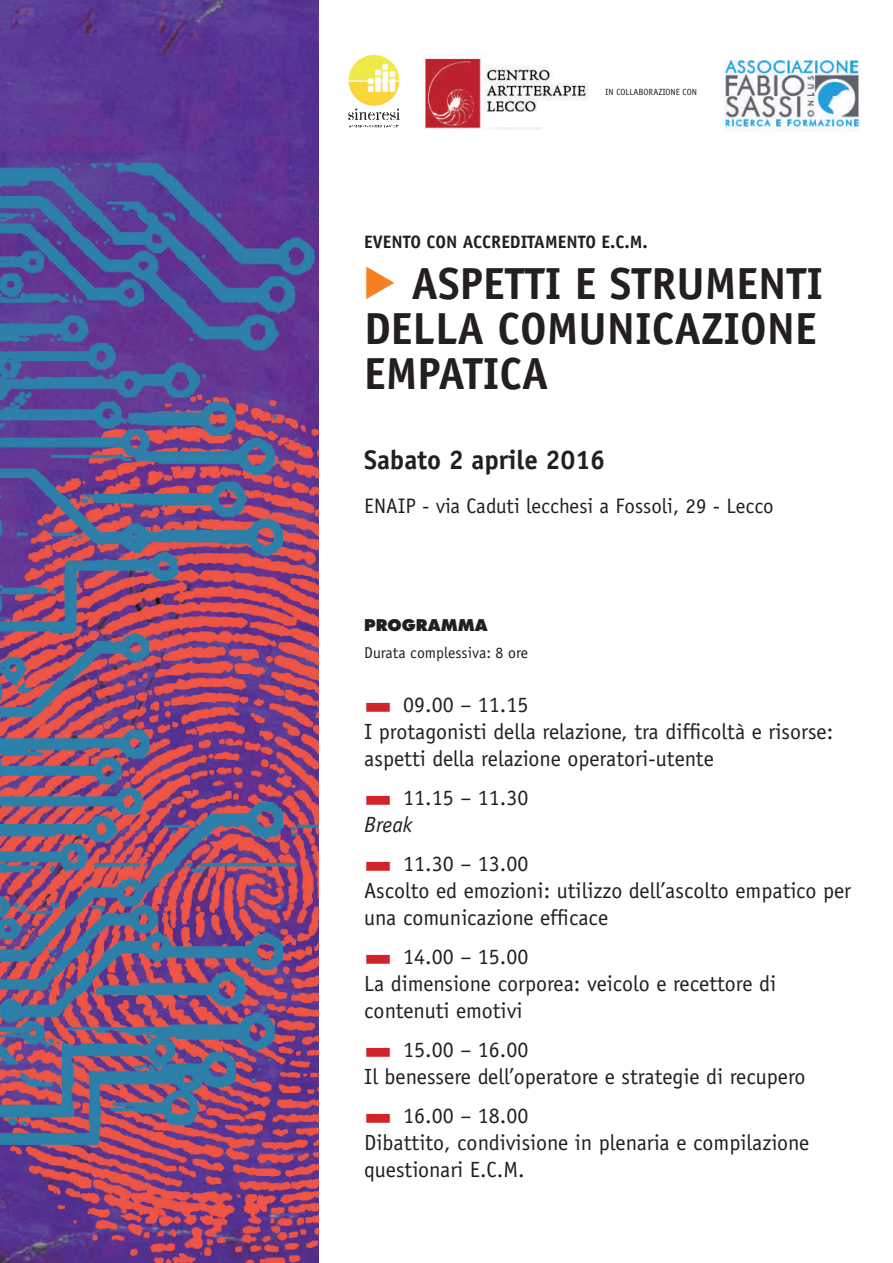
<style>
.page{position:relative;width:893px;height:1263px;background:#fff}
.page>*{position:absolute;margin:0;border:0;box-sizing:border-box;transform-origin:0 0}
.t1{font:700 45px/45px "Officina Sans";color:#231f20}
.t2{font:700 27px "Officina Sans";letter-spacing:-.005em;color:#231f20}
.t3{font:22.05px/27px "Officina Sans";color:#231f20}
.t4{font:21px "Officina Sans";color:#231f20}
.t5{font:700 18px "Officina Sans";color:#231f20}
.t6{font:15.75px "Officina Sans";color:#231f20}
.t7{font:800 15.75px "Futura";color:#231f20}
.t8{font:9px "Officina Sans";color:#231f20}
.s1{font-style:italic}
</style>
<div class="page">
<img style="left:725px;top:61px;width:136px;height:71px">
<img style="left:424px;top:55px;width:165px;height:75px">
<div style="left:485px;top:118px;width:61px;height:9px;background:#fff"></div>
<img style="left:0;top:0;width:319px;height:1263px">
<img style="left:348px;top:55px;width:51px;height:51px">
<img style="left:348px;top:108px;width:52px;height:20px">
<p class="t8" style="left:605px;top:86px;width:92px">In collaborazione con</p>
<p class="t5" style="left:364px;top:231px;width:285px">EVENTO CON ACCREDITAMENTO E.C.M.</p>
<h1 class="t1" style="left:364px;top:261px;width:460px;text-indent:47px">ASPETTI E STRUMENTI<br>DELLA COMUNICAZIONE<br>EMPATICA</h1>
<p class="t2" style="left:364px;top:443px;width:242px">Sabato 2 aprile 2016</p>
<p class="t4" style="left:364px;top:493px;width:411px">ENAIP - via Caduti lecchesi a Fossoli, 29 - Lecco</p>
<p class="t7" style="left:364px;top:615px;width:125px">PROGRAMMA</p>
<p class="t6" style="left:364px;top:644px;width:165px">Durata complessiva: 8 ore</p>
<p class="t3" style="left:364px;top:691px;width:471px"><sup>▃</sup> 09.00 – 11.15<br>I protagonisti della relazione, tra difficoltà e risorse: aspetti della relazione operatori-utente</p>
<p class="t3" style="left:364px;top:784px;width:166px"><sup>▃</sup> 11.15 – 11.30<br><span class="s1">Break</span></p>
<p class="t3" style="left:364px;top:850px;width:488px"><sup>▃</sup> 11.30 – 13.00<br>Ascolto ed emozioni: utilizzo dell’ascolto empatico per una comunicazione efficace</p>
<p class="t3" style="left:364px;top:943px;width:413px"><sup>▃</sup> 14.00 – 15.00<br>La dimensione corporea: veicolo e recettore di contenuti emotivi</p>
<p class="t3" style="left:364px;top:1036px;width:443px"><sup>▃</sup> 15.00 – 16.00<br>Il benessere dell’operatore e strategie di recupero</p>
<p class="t3" style="left:364px;top:1102px;width:447px"><sup>▃</sup> 16.00 – 18.00<br>Dibattito, condivisione in plenaria e compilazione questionari E.C.M.</p>
</div>
